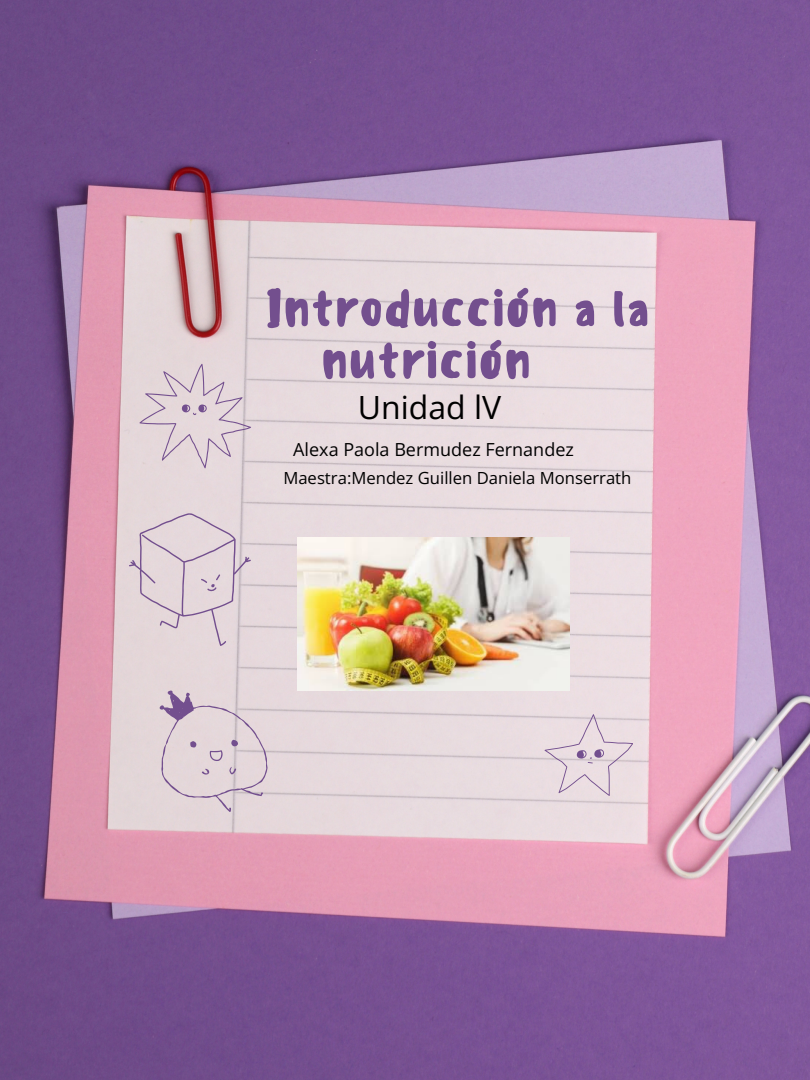
<style>
.page{position:relative;width:810px;height:1080px;background:#fff}
.page>*{position:absolute;margin:0;border:0;box-sizing:border-box;transform-origin:0 0}
.t1{font:500 50.19px/52px "Sensei";color:#734f8e}
.t2{font:32px "Open Sans";color:#000}
.t3{font:18px "Open Sans";color:#000}
.t4{font:16.69px "Open Sans";color:#000}
</style>
<div class="page">
<img style="left:0;top:0;width:810px;height:1080px">
<svg style="left:129px;top:513px;width:122px;height:133px;background:#ddcfd5"></svg>
<svg style="left:140px;top:364px;width:111px;height:104px;background:#ddced5"></svg>
<svg style="left:160px;top:691px;width:108px;height:121px;background:#dacbd2"></svg>
<svg style="left:545px;top:714px;width:88px;height:82px;background:#e3d4dc"></svg>
<img style="left:298px;top:537px;width:271px;height:153px">
<p class="t1" style="left:321px;top:283px;width:330px;text-indent:-56px">Introducción a la nutrición</p>
<p class="t2" style="left:358px;top:385px;width:145px">Unidad lV</p>
<p class="t3" style="left:293px;top:437px;width:282px">Alexa Paola Bermudez Fernandez</p>
<p class="t4" style="left:283px;top:466px;width:350px">Maestra:Mendez Guillen Daniela Monserrath</p>
</div>
